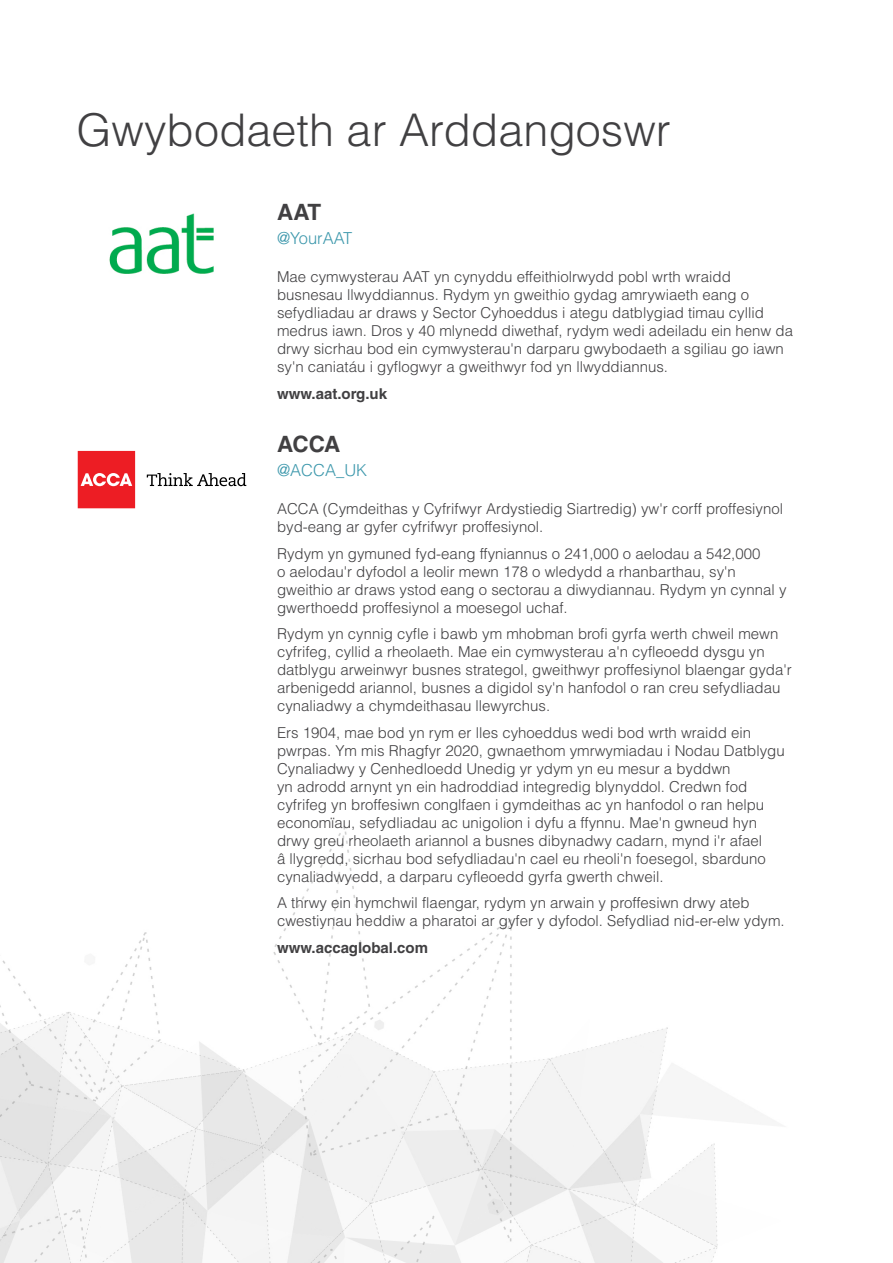
<style>
.page{position:relative;width:893px;height:1263px;background:#fff}
.page>*{position:absolute;margin:0;border:0;box-sizing:border-box;transform-origin:0 0}
.t1{font:300 45px "Helvetica LT Std";color:#414042}
.t2{font:700 22.5px "Helvetica LT Std";letter-spacing:-.04em;color:#414042}
.t3{font:300 16.5px "Helvetica LT Std";color:#3d98ac}
.t4{font:300 15px/18px "Helvetica LT Std";color:#414042}
.t5{font:700 15px "Helvetica LT Std";color:#414042}
</style>
<div class="page">
<img style="left:0;top:826px;width:718px;height:437px">
<img style="left:109px;top:213px;width:105px;height:61px">
<svg style="left:77px;top:450px;width:59px;height:59px;background:#ef3e44"></svg>
<svg style="left:147px;top:473px;width:99px;height:13px"></svg>
<p class="t1" style="left:77px;top:102px;width:596px">Gwybodaeth ar Arddangoswr</p>
<p class="t2" style="left:277px;top:199px;width:46px">AAT</p>
<p class="t3" style="left:277px;top:228px;width:77px">@YourAAT</p>
<p class="t4" style="left:277px;top:268px;width:517px">Mae cymwysterau AAT yn cynyddu effeithiolrwydd pobl wrth wraidd busnesau llwyddiannus. Rydym yn gweithio gydag amrywiaeth eang o sefydliadau ar draws y Sector Cyhoeddus i ategu datblygiad timau cyllid medrus iawn. Dros y 40 mlynedd diwethaf, rydym wedi adeiladu ein henw da drwy sicrhau bod ein cymwysterau'n darparu gwybodaeth a sgiliau go iawn sy'n caniatáu i gyflogwyr a gweithwyr fod yn llwyddiannus.</p>
<p class="t5" style="left:277px;top:384px;width:112px">www.aat.org.uk</p>
<p class="t2" style="left:277px;top:430px;width:65px">ACCA</p>
<p class="t3" style="left:277px;top:460px;width:92px">@ACCA_UK</p>
<p class="t4" style="left:277px;top:499px;width:507px">ACCA (Cymdeithas y Cyfrifwyr Ardystiedig Siartredig) yw'r corff proffesiynol byd-eang ar gyfer cyfrifwyr proffesiynol.</p>
<p class="t4" style="left:277px;top:544px;width:511px">Rydym yn gymuned fyd-eang ffyniannus o 241,000 o aelodau a 542,000<br>o aelodau'r dyfodol a leolir mewn 178 o wledydd a rhanbarthau, sy'n gweithio ar draws ystod eang o sectorau a diwydiannau. Rydym yn cynnal y gwerthoedd proffesiynol a moesegol uchaf.</p>
<p class="t4" style="left:277px;top:625px;width:516px">Rydym yn cynnig cyfle i bawb ym mhobman brofi gyrfa werth chweil mewn cyfrifeg, cyllid a rheolaeth. Mae ein cymwysterau a'n cyfleoedd dysgu yn datblygu arweinwyr busnes strategol, gweithwyr proffesiynol blaengar gyda'r arbenigedd ariannol, busnes a digidol sy'n hanfodol o ran creu sefydliadau cynaliadwy a chymdeithasau llewyrchus.</p>
<p class="t4" style="left:277px;top:723px;width:509px">Ers 1904, mae bod yn rym er lles cyhoeddus wedi bod wrth wraidd ein pwrpas. Ym mis Rhagfyr 2020, gwnaethom ymrwymiadau i Nodau Datblygu Cynaliadwy y Cenhedloedd Unedig yr ydym yn eu mesur a byddwn<br>yn adrodd arnynt yn ein hadroddiad integredig blynyddol. Credwn fod cyfrifeg yn broffesiwn conglfaen i gymdeithas ac yn hanfodol o ran helpu economïau, sefydliadau ac unigolion i dyfu a ffynnu. Mae'n gwneud hyn drwy greu rheolaeth ariannol a busnes dibynadwy cadarn, mynd i'r afael<br>â llygredd, sicrhau bod sefydliadau'n cael eu rheoli'n foesegol, sbarduno cynaliadwyedd, a darparu cyfleoedd gyrfa gwerth chweil.</p>
<p class="t4" style="left:277px;top:894px;width:509px">A thrwy ein hymchwil flaengar, rydym yn arwain y proffesiwn drwy ateb cwestiynau heddiw a pharatoi ar gyfer y dyfodol. Sefydliad nid-er-elw ydym.</p>
<p class="t5" style="left:277px;top:938px;width:152px">www.accaglobal.com</p>
</div>
